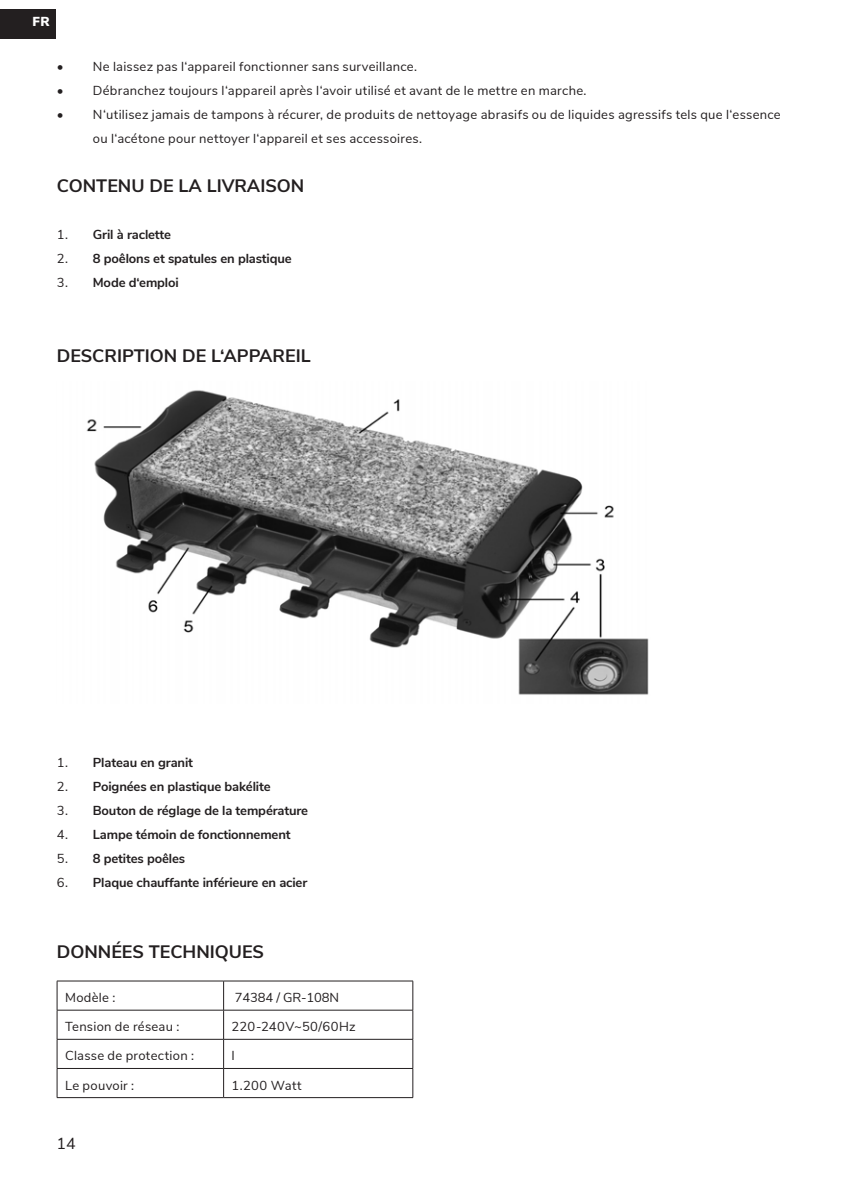
<style>
.page{position:relative;width:841px;height:1189px;background:#fff}
.page>*{position:absolute;margin:0;border:0;box-sizing:border-box;transform-origin:0 0}
.t1{font:700 18px "Nunito Sans";color:#231f20}
.t2{font:16px "Nunito Sans";color:#231f20}
.t3{font:13px/24px "Nunito Sans";letter-spacing:.02em;color:#231f20}
.t4{font:700 13px "Nunito Sans";letter-spacing:-.01em;color:#231f20}
.t5{font:13px "Nunito Sans";letter-spacing:-.01em;color:#231f20}
.t6{font:900 13px "Nunito Sans";color:#fff}
.s1{font-weight:400}
</style>
<div class="page">
<div style="left:0;top:9px;width:55px;height:30px;background:#231f20"></div>
<img style="left:86px;top:390px;width:563px;height:305px">
<hr style="left:57px;top:980px;width:166px;height:1px;background:#231f20">
<hr style="left:223px;top:980px;width:190px;height:1px;background:#231f20">
<hr style="left:57px;top:1010px;width:166px;height:1px;background:#231f20">
<hr style="left:223px;top:1010px;width:190px;height:1px;background:#231f20">
<hr style="left:57px;top:1039px;width:166px;height:1px;background:#231f20">
<hr style="left:223px;top:1039px;width:190px;height:1px;background:#231f20">
<hr style="left:57px;top:1068px;width:166px;height:1px;background:#231f20">
<svg style="left:57px;top:981px;width:1px;height:116px"></svg>
<hr style="left:223px;top:1068px;width:190px;height:1px;background:#231f20">
<svg style="left:223px;top:981px;width:1px;height:116px"></svg>
<svg style="left:412px;top:981px;width:1px;height:116px"></svg>
<hr style="left:57px;top:1097px;width:166px;height:1px;background:#231f20">
<hr style="left:223px;top:1097px;width:190px;height:1px;background:#231f20">
<p class="t6" style="left:33px;top:12px;width:19px">FR</p>
<p class="t3" style="left:57px;top:53px;width:362px">• Ne laissez pas l‘appareil fonctionner sans surveillance.</p>
<p class="t3" style="left:57px;top:77px;width:531px">• Débranchez toujours l‘appareil après l‘avoir utilisé et avant de le mettre en marche.</p>
<p class="t3" style="left:93px;top:101px;width:689px;text-indent:-36px">• N‘utilisez jamais de tampons à récurer, de produits de nettoyage abrasifs ou de liquides agressifs tels que l‘essence ou l‘acétone pour nettoyer l‘appareil et ses accessoires.</p>
<h1 class="t1" style="left:57px;top:172px;width:249px">CONTENU DE LA LIVRAISON</h1>
<p class="t4" style="left:57px;top:225px;width:116px"><span class="s1">1.</span> Gril à raclette</p>
<p class="t4" style="left:57px;top:249px;width:236px"><span class="s1">2.</span> 8 poêlons et spatules en plastique</p>
<p class="t4" style="left:57px;top:273px;width:123px"><span class="s1">3.</span> Mode d‘emploi</p>
<h1 class="t1" style="left:57px;top:342px;width:255px">DESCRIPTION DE L‘APPAREIL</h1>
<p class="t4" style="left:57px;top:753px;width:138px"><span class="s1">1.</span> Plateau en granit</p>
<p class="t4" style="left:57px;top:777px;width:215px"><span class="s1">2.</span> Poignées en plastique bakélite</p>
<p class="t4" style="left:57px;top:801px;width:253px"><span class="s1">3.</span> Bouton de réglage de la température</p>
<p class="t4" style="left:57px;top:825px;width:235px"><span class="s1">4.</span> Lampe témoin de fonctionnement</p>
<p class="t4" style="left:57px;top:849px;width:130px"><span class="s1">5.</span> 8 petites poêles</p>
<p class="t4" style="left:57px;top:873px;width:252px"><span class="s1">6.</span> Plaque chauffante inférieure en acier</p>
<h1 class="t1" style="left:57px;top:938px;width:209px">DONNÉES TECHNIQUES</h1>
<p class="t3" style="left:65px;top:985px;width:52px">Modèle :</p>
<p class="t5" style="left:235px;top:988px;width:106px">74384 / GR-108N</p>
<p class="t3" style="left:65px;top:1014px;width:116px">Tension de réseau :</p>
<p class="t3" style="left:231px;top:1014px;width:125px">220-240V~50/60Hz</p>
<p class="t3" style="left:65px;top:1043px;width:130px">Classe de protection :</p>
<p class="t3" style="left:231px;top:1043px;width:5px">I</p>
<p class="t3" style="left:65px;top:1072px;width:71px">Le pouvoir :</p>
<p class="t3" style="left:231px;top:1072px;width:71px">1.200 Watt</p>
<p class="t2" style="left:57px;top:1131px;width:21px">14</p>
</div>
